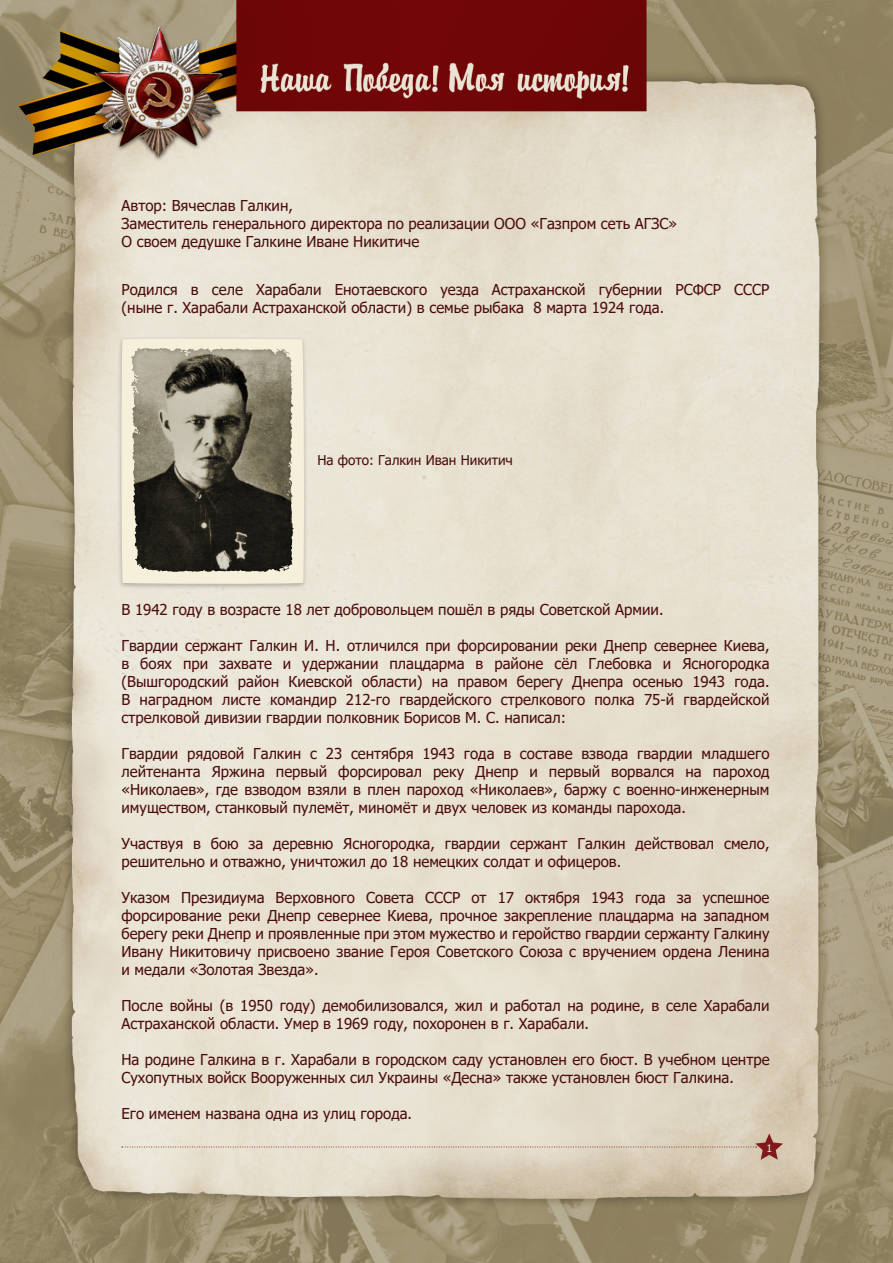
<style>
.page{position:relative;width:893px;height:1263px;background:#fff}
.page>*{position:absolute;margin:0;border:0;box-sizing:border-box;transform-origin:0 0}
.t1{font:15px/18px "Tahoma";color:#4a0b0e}
.t2{font:13.5px "Tahoma";color:#4a0b0e}
.t3{font:10.5px "Tahoma";color:#edead3}
</style>
<div class="page">
<img style="left:0;top:0;width:893px;height:1263px">
<svg style="left:122px;top:1133px;width:661px;height:27px;background:#e0d5c5"></svg>
<div style="left:116px;top:336px;width:192px;height:254px;background:#000;opacity:.24"></div>
<svg style="left:121px;top:337px;width:184px;height:247px;background:#817d6d"></svg>
<p class="t1" style="left:122px;top:198px;width:557px">Автор: Вячеслав Галкин,<br>Заместитель генерального директора по реализации ООО «Газпром сеть АГЗС»<br>О своем дедушке Галкине Иване Никитиче</p>
<p class="t1" style="left:122px;top:281px;width:650px">Родился в селе Харабали Енотаевского уезда Астраханской губернии РСФСР СССР (ныне г. Харабали Астраханской области) в семье рыбака 8 марта 1924 года.</p>
<p class="t2" style="left:317px;top:451px;width:197px">На фото: Галкин Иван Никитич</p>
<p class="t1" style="left:122px;top:601px;width:544px">В 1942 году в возрасте 18 лет добровольцем пошёл в ряды Советской Армии.</p>
<p class="t1" style="left:122px;top:637px;width:650px;text-align:justify">Гвардии сержант Галкин И. Н. отличился при форсировании реки Днепр севернее Киева, в боях при захвате и удержании плацдарма в районе сёл Глебовка и Ясногородка (Вышгородский район Киевской области) на правом берегу Днепра осенью 1943 года.<br>В наградном листе командир 212-го гвардейского стрелкового полка 75-й гвардейской стрелковой дивизии гвардии полковник Борисов М. С. написал:</p>
<p class="t1" style="left:122px;top:745px;width:649px;text-align:justify">Гвардии рядовой Галкин с 23 сентября 1943 года в составе взвода гвардии младшего лейтенанта Яржина первый форсировал реку Днепр и первый ворвался на пароход «Николаев», где взводом взяли в плен пароход «Николаев», баржу с военно-инженерным имуществом, станковый пулемёт, миномёт и двух человек из команды парохода.</p>
<p class="t1" style="left:122px;top:835px;width:649px">Участвуя в бою за деревню Ясногородка, гвардии сержант Галкин действовал смело, решительно и отважно, уничтожил до 18 немецких солдат и офицеров.</p>
<p class="t1" style="left:122px;top:889px;width:650px;text-align:justify">Указом Президиума Верховного Совета СССР от 17 октября 1943 года за успешное форсирование реки Днепр севернее Киева, прочное закрепление плацдарма на западном берегу реки Днепр и проявленные при этом мужество и геройство гвардии сержанту Галкину Ивану Никитовичу присвоено звание Героя Советского Союза с вручением ордена Ленина и медали «Золотая Звезда».</p>
<p class="t1" style="left:122px;top:997px;width:650px">После войны (в 1950 году) демобилизовался, жил и работал на родине, в селе Харабали<br>Астраханской области. Умер в 1969 году, похоронен в г. Харабали.</p>
<p class="t1" style="left:122px;top:1051px;width:650px">На родине Галкина в г. Харабали в городском саду установлен его бюст. В учебном центре<br>Сухопутных войск Вооруженных сил Украины «Десна» также установлен бюст Галкина.</p>
<p class="t1" style="left:122px;top:1105px;width:292px">Его именем названа одна из улиц города.</p>
<p class="t3" style="left:766px;top:1141px;width:7px">1</p>
</div>
